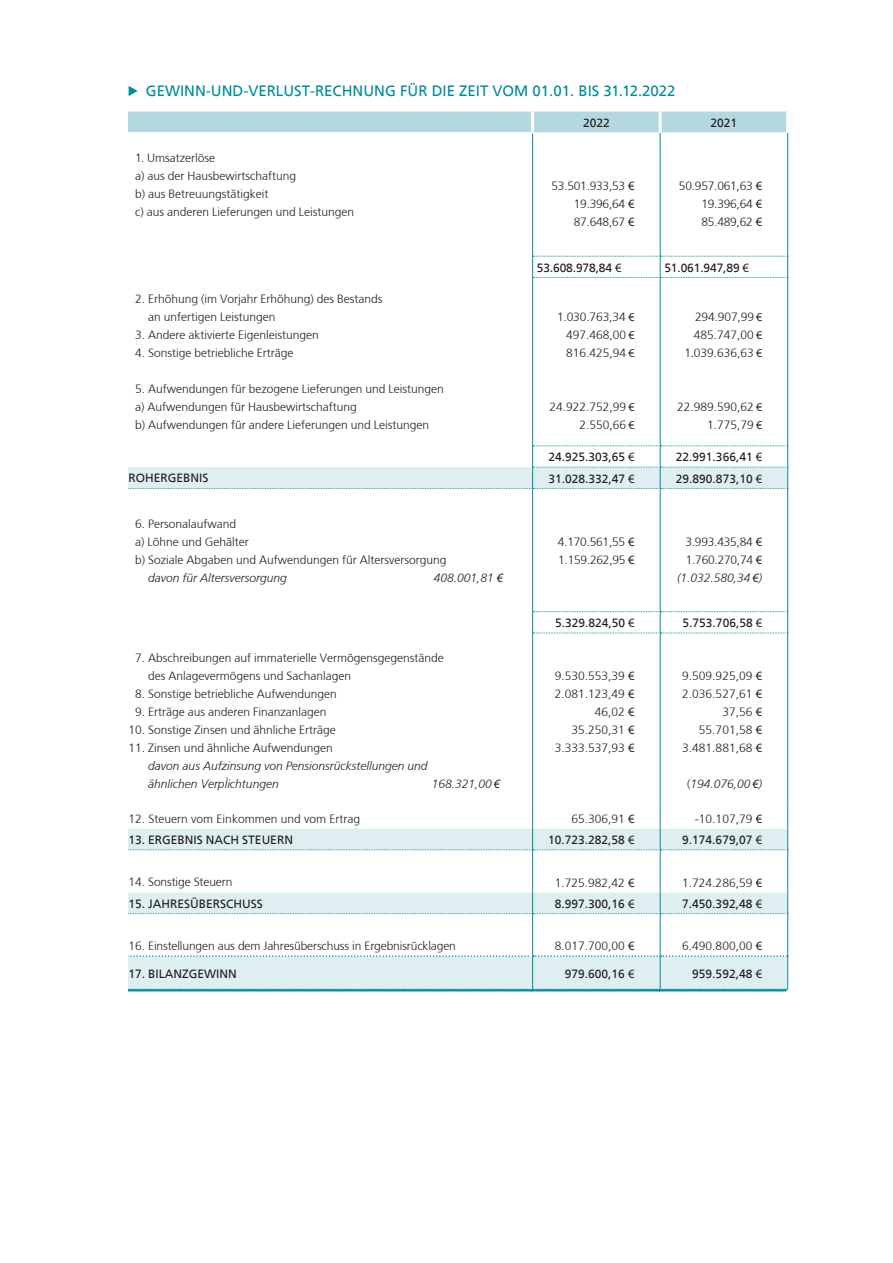
<style>
.page{position:relative;width:893px;height:1263px;background:#fff}
.page>*{position:absolute;margin:0;border:0;box-sizing:border-box;transform-origin:0 0}
.t1{font:15px "Frutiger";color:#008c99}
.Copy_ohne_Einzug{font:300 12px/18px "Frutiger";color:#231f20}
.Copy_ohne_Einzug-2{font:12px "Frutiger";color:#231f20}
.Copy_ohne_Einzug-3{font:italic 300 12px/18px "Frutiger";color:#231f20}
.Copy_ohne_Einzug-4{font:300 12px "Frutiger";letter-spacing:-.02em;color:#231f20}
.s1{font-family:"Myriad Pro";font-weight:400;font-size:12.75px}
.s2{font-family:"Myriad Pro";font-size:12.75px}
.s3{font-family:"Myriad Pro";font-weight:400}
.s4{font-style:italic}
.s5{font-style:normal}
</style>
<div class="page">
<div style="left:128px;top:112px;width:658px;height:21px;background:#b3d8df"></div>
<svg style="left:128px;top:489px;width:659px;height:499px"></svg>
<hr style="left:531px;top:112px;width:3px;height:20px;background:#fff">
<hr style="left:659px;top:112px;width:3px;height:21px;background:#fff">
<hr style="left:0;top:132px;width:533px;height:2px;background:#fff">
<hr style="left:532px;top:134px;width:1px;height:122px;background:#008c99">
<hr style="left:660px;top:133px;width:1px;height:123px;background:#008c99">
<hr style="left:787px;top:133px;width:1px;height:123px;background:#008c99">
<hr style="left:532px;top:277px;width:1px;height:169px;background:#008c99">
<hr style="left:660px;top:278px;width:1px;height:167px;background:#008c99">
<hr style="left:787px;top:277px;width:1px;height:169px;background:#008c99">
<hr style="left:532px;top:489px;width:1px;height:123px;background:#008c99">
<hr style="left:660px;top:489px;width:1px;height:122px;background:#008c99">
<hr style="left:787px;top:488px;width:1px;height:124px;background:#008c99">
<hr style="left:532px;top:633px;width:1px;height:174px;background:#008c99">
<hr style="left:660px;top:633px;width:1px;height:174px;background:#008c99">
<hr style="left:787px;top:633px;width:1px;height:174px;background:#008c99">
<svg style="left:532px;top:256px;width:256px;height:22px"></svg>
<svg style="left:128px;top:445px;width:660px;height:44px"></svg>
<svg style="left:532px;top:611px;width:256px;height:23px"></svg>
<hr style="left:532px;top:957px;width:1px;height:32px;background:#008c99">
<hr style="left:660px;top:957px;width:1px;height:32px;background:#008c99">
<hr style="left:787px;top:956px;width:1px;height:33px;background:#008c99">
<svg style="left:128px;top:988px;width:660px;height:4px"></svg>
<svg style="left:128px;top:807px;width:660px;height:150px"></svg>
<svg style="left:129px;top:86px;width:9px;height:10px"></svg>
<p class="t1" style="left:146px;top:82px;width:531px">GEWINN-UND-VERLUST-RECHNUNG FÜR DIE ZEIT VOM 01.01. BIS 31.12.2022</p>
<p class="Copy_ohne_Einzug-2" style="left:583px;top:116px;width:28px">2022</p>
<p class="Copy_ohne_Einzug-2" style="left:711px;top:116px;width:28px">2021</p>
<p class="Copy_ohne_Einzug" style="left:135px;top:149px;width:82px">1. Umsatzerlöse</p>
<p class="Copy_ohne_Einzug" style="left:135px;top:167px;width:163px">a) aus der Hausbewirtschaftung</p>
<p class="Copy_ohne_Einzug" style="left:135px;top:185px;width:135px">b) aus Betreuungstätigkeit</p>
<p class="Copy_ohne_Einzug" style="left:135px;top:203px;width:221px">c) aus anderen Lieferungen und Leistungen</p>
<p class="Copy_ohne_Einzug-4" style="left:551px;top:179px;width:85px">53.501.933,53 <span class="s1">€</span></p>
<p class="Copy_ohne_Einzug" style="left:574px;top:195px;width:62px">19.396,64 <span class="s1">€</span></p>
<p class="Copy_ohne_Einzug" style="left:574px;top:213px;width:62px">87.648,67 <span class="s1">€</span></p>
<p class="Copy_ohne_Einzug-4" style="left:679px;top:179px;width:85px">50.957.061,63 <span class="s1">€</span></p>
<p class="Copy_ohne_Einzug" style="left:701px;top:195px;width:62px">19.396,64 <span class="s1">€</span></p>
<p class="Copy_ohne_Einzug" style="left:701px;top:213px;width:62px">85.489,62 <span class="s1">€</span></p>
<p class="Copy_ohne_Einzug" style="left:148px;top:290px;width:236px;text-indent:-13px">2. Erhöhung (im Vorjahr Erhöhung) des Bestands an unfertigen Leistungen</p>
<p class="Copy_ohne_Einzug" style="left:135px;top:326px;width:185px">3. Andere aktivierte Eigenleistungen</p>
<p class="Copy_ohne_Einzug" style="left:135px;top:344px;width:160px">4. Sonstige betriebliche Erträge</p>
<p class="Copy_ohne_Einzug" style="left:135px;top:380px;width:310px">5. Aufwendungen für bezogene Lieferungen und Leistungen</p>
<p class="Copy_ohne_Einzug" style="left:135px;top:398px;width:223px">a) Aufwendungen für Hausbewirtschaftung</p>
<p class="Copy_ohne_Einzug" style="left:135px;top:416px;width:296px">b) Aufwendungen für andere Lieferungen und Leistungen</p>
<p class="Copy_ohne_Einzug-2" style="left:537px;top:260px;width:86px">53.608.978,84 <span class="s2">€</span></p>
<p class="Copy_ohne_Einzug-2" style="left:664px;top:260px;width:86px">51.061.947,89 <span class="s2">€</span></p>
<p class="Copy_ohne_Einzug" style="left:557px;top:308px;width:79px">1.030.763,34 <span class="s3">€</span></p>
<p class="Copy_ohne_Einzug" style="left:566px;top:326px;width:70px">497.468,00 <span class="s3">€</span></p>
<p class="Copy_ohne_Einzug" style="left:566px;top:344px;width:70px">816.425,94 <span class="s3">€</span></p>
<p class="Copy_ohne_Einzug" style="left:695px;top:308px;width:69px">294.907,99 <span class="s3">€</span></p>
<p class="Copy_ohne_Einzug" style="left:694px;top:326px;width:70px">485.747,00 <span class="s3">€</span></p>
<p class="Copy_ohne_Einzug" style="left:685px;top:344px;width:79px">1<span class="s3">.</span>039.636,63 <span class="s3">€</span></p>
<p class="Copy_ohne_Einzug" style="left:549px;top:398px;width:87px">24.922.752,99 <span class="s3">€</span></p>
<p class="Copy_ohne_Einzug" style="left:579px;top:416px;width:57px">2.550,66 <span class="s3">€</span></p>
<p class="Copy_ohne_Einzug" style="left:677px;top:398px;width:87px">22.989.590,62 <span class="s3">€</span></p>
<p class="Copy_ohne_Einzug" style="left:707px;top:416px;width:57px">1.775,79 <span class="s3">€</span></p>
<p class="Copy_ohne_Einzug-2" style="left:548px;top:450px;width:88px">24.925.303,65 <span class="s2">€</span></p>
<p class="Copy_ohne_Einzug-2" style="left:676px;top:450px;width:88px">22.991.366,41 <span class="s2">€</span></p>
<p class="Copy_ohne_Einzug-2" style="left:129px;top:471px;width:82px">ROHERGEBNIS</p>
<p class="Copy_ohne_Einzug-2" style="left:548px;top:471px;width:88px">31.028.332,47 <span class="s2">€</span></p>
<p class="Copy_ohne_Einzug-2" style="left:676px;top:471px;width:88px">29.890.873,10 <span class="s2">€</span></p>
<p class="Copy_ohne_Einzug" style="left:135px;top:515px;width:103px">6. Personalaufwand</p>
<p class="Copy_ohne_Einzug" style="left:135px;top:533px;width:115px">a) Löhne und Gehälter</p>
<p class="Copy_ohne_Einzug" style="left:148px;top:551px;width:300px;text-indent:-13px">b) Soziale Abgaben und Aufwendungen für Altersversorgung <span class="s4">davon für Altersversorgung</span></p>
<p class="Copy_ohne_Einzug" style="left:685px;top:533px;width:78px">3.993.435,84 <span class="s1">€</span></p>
<p class="Copy_ohne_Einzug" style="left:686px;top:551px;width:78px">1.760.270,74 <span class="s1">€</span></p>
<p class="Copy_ohne_Einzug-3" style="left:677px;top:568px;width:87px">(1.032.580,34 <span class="s1">€</span>)</p>
<p class="Copy_ohne_Einzug" style="left:558px;top:533px;width:78px">4.170.561,55 <span class="s1">€</span></p>
<p class="Copy_ohne_Einzug" style="left:558px;top:551px;width:78px">1.159.262,95 <span class="s1">€</span></p>
<p class="Copy_ohne_Einzug-3" style="left:434px;top:569px;width:71px">408.001,81 <span class="s1">€</span></p>
<p class="Copy_ohne_Einzug" style="left:148px;top:649px;width:297px;text-indent:-13px">7. Abschreibungen auf immaterielle Vermögensgegenstände des Anlagevermögens und Sachanlagen</p>
<p class="Copy_ohne_Einzug" style="left:135px;top:685px;width:203px">8. Sonstige betriebliche Aufwendungen</p>
<p class="Copy_ohne_Einzug" style="left:135px;top:703px;width:193px">9. Erträge aus anderen Finanzanlagen</p>
<p class="Copy_ohne_Einzug" style="left:129px;top:721px;width:209px">10. Sonstige Zinsen und ähnliche Erträge</p>
<p class="Copy_ohne_Einzug-3" style="left:148px;top:739px;width:281px;text-indent:-20px"><span class="s5">11. Zinsen und ähnliche Aufwendungen<br></span>davon aus Aufzinsung von Pensionsrückstellungen und ähnlichen Verpflichtungen</p>
<p class="Copy_ohne_Einzug-3" style="left:432px;top:775px;width:70px">168.321,00 <span class="s1">€</span></p>
<p class="Copy_ohne_Einzug-2" style="left:555px;top:616px;width:81px">5.329.824,50 <span class="s2">€</span></p>
<p class="Copy_ohne_Einzug-2" style="left:683px;top:616px;width:81px">5.753.706,58 <span class="s2">€</span></p>
<p class="Copy_ohne_Einzug" style="left:555px;top:667px;width:81px">9.530.553,39 <span class="s1">€</span></p>
<p class="Copy_ohne_Einzug" style="left:555px;top:685px;width:81px">2.081.123,49 <span class="s1">€</span></p>
<p class="Copy_ohne_Einzug" style="left:595px;top:703px;width:41px">46,02 <span class="s1">€</span></p>
<p class="Copy_ohne_Einzug" style="left:571px;top:721px;width:65px">35.250,31 <span class="s1">€</span></p>
<p class="Copy_ohne_Einzug" style="left:555px;top:739px;width:81px">3.333.537,93 <span class="s1">€</span></p>
<p class="Copy_ohne_Einzug" style="left:682px;top:667px;width:81px">9.509.925,09 <span class="s1">€</span></p>
<p class="Copy_ohne_Einzug" style="left:682px;top:685px;width:81px">2.036.527,61 <span class="s1">€</span></p>
<p class="Copy_ohne_Einzug" style="left:722px;top:703px;width:41px">37,56 <span class="s1">€</span></p>
<p class="Copy_ohne_Einzug" style="left:699px;top:721px;width:65px">55.701,58 <span class="s1">€</span></p>
<p class="Copy_ohne_Einzug" style="left:682px;top:739px;width:81px">3.481.881,68 <span class="s1">€</span></p>
<p class="Copy_ohne_Einzug-3" style="left:687px;top:775px;width:77px"><span class="s5">(</span>194.076,00 <span class="s1">€</span>)</p>
<p class="Copy_ohne_Einzug" style="left:129px;top:809px;width:233px">12. Steuern vom Einkommen und vom Ertrag</p>
<p class="Copy_ohne_Einzug" style="left:571px;top:809px;width:65px">65.306,91 <span class="s1">€</span></p>
<p class="Copy_ohne_Einzug" style="left:695px;top:809px;width:69px">-10.107,79 <span class="s1">€</span></p>
<p class="Copy_ohne_Einzug-2" style="left:129px;top:832px;width:166px">13. ERGEBNIS NACH STEUERN</p>
<p class="Copy_ohne_Einzug-2" style="left:548px;top:833px;width:88px">10.723.282,58 <span class="s2">€</span></p>
<p class="Copy_ohne_Einzug-2" style="left:682px;top:833px;width:81px">9.174.679,07 <span class="s2">€</span></p>
<p class="Copy_ohne_Einzug" style="left:129px;top:873px;width:105px">14. Sonstige Steuern</p>
<p class="Copy_ohne_Einzug" style="left:555px;top:873px;width:81px">1.725.982,42 <span class="s1">€</span></p>
<p class="Copy_ohne_Einzug" style="left:682px;top:873px;width:81px">1.724.286,59 <span class="s1">€</span></p>
<p class="Copy_ohne_Einzug-2" style="left:129px;top:896px;width:136px">15. JAHRESÜBERSCHUSS</p>
<p class="Copy_ohne_Einzug-2" style="left:555px;top:896px;width:81px">8.997.300,16 <span class="s2">€</span></p>
<p class="Copy_ohne_Einzug-2" style="left:682px;top:896px;width:81px">7.450.392,48 <span class="s2">€</span></p>
<p class="Copy_ohne_Einzug" style="left:129px;top:937px;width:329px">16. Einstellungen aus dem Jahresüberschuss in Ergebnisrücklagen</p>
<p class="Copy_ohne_Einzug" style="left:555px;top:937px;width:81px">8.017.700,00 <span class="s1">€</span></p>
<p class="Copy_ohne_Einzug" style="left:682px;top:937px;width:81px">6.490.800,00 <span class="s1">€</span></p>
<p class="Copy_ohne_Einzug-2" style="left:129px;top:966px;width:110px">17. BILANZGEWINN</p>
<p class="Copy_ohne_Einzug-2" style="left:565px;top:966px;width:71px">979.600,16 <span class="s2">€</span></p>
<p class="Copy_ohne_Einzug-2" style="left:692px;top:966px;width:71px">959.592,48 <span class="s2">€</span></p>
</div>
